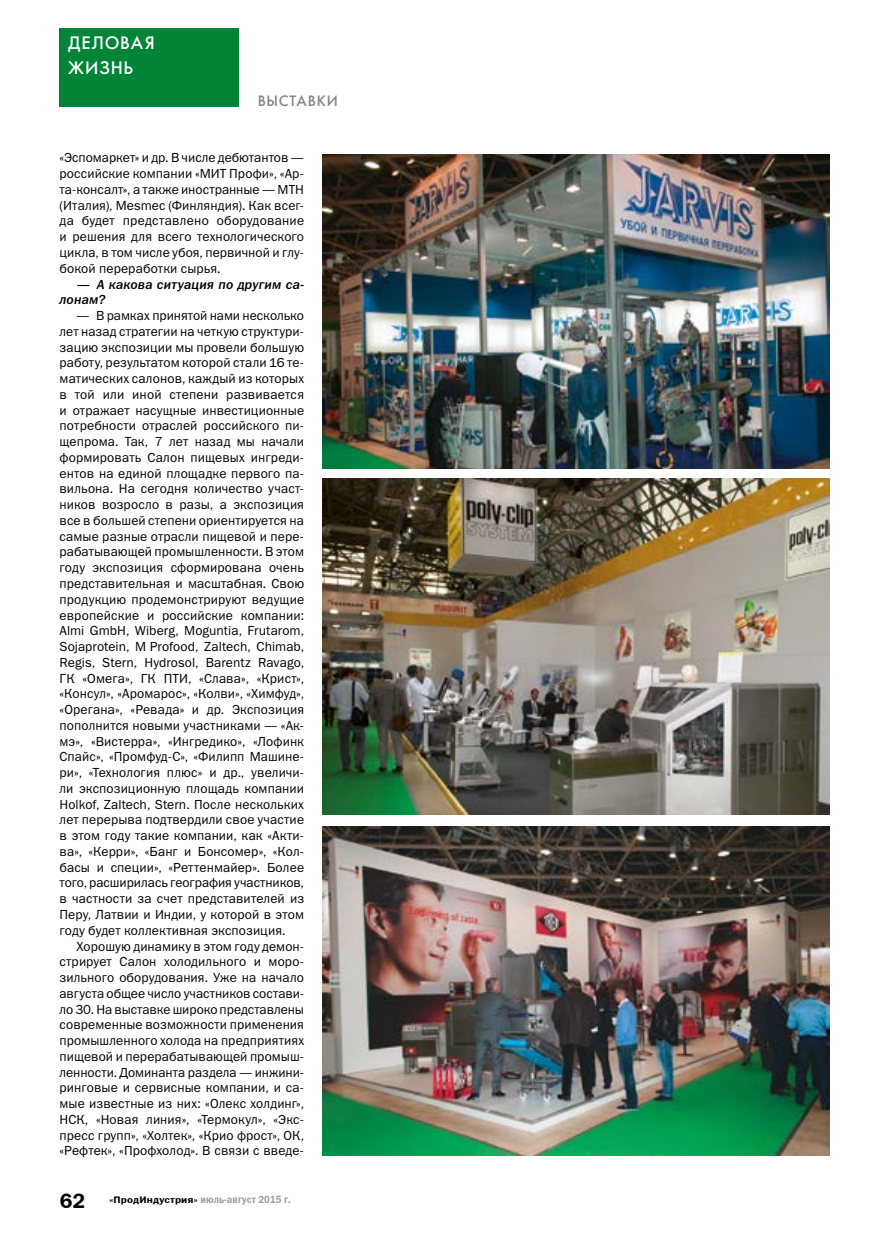
<style>
.page{position:relative;width:893px;height:1234px;background:#fff}
.page>*{position:absolute;margin:0;border:0;box-sizing:border-box;transform-origin:0 0}
.t1{font:21px "Franklin Gothic Demi C";color:#000}
.t2{font:18px/24.8px "Futuris C";letter-spacing:.045em;color:#fff}
.t3{font:15px "Futuris C";letter-spacing:.045em;color:#84857e}
.t4{font:13.2px/15.8px "Franklin Gothic Book C";letter-spacing:.01em;color:#000;text-align:justify}
.t5{font:italic 13.2px/15.8px "Franklin Gothic Medium C";letter-spacing:.015em;color:#000}
.t6{font:10.5px "Franklin Gothic Demi C";color:#9d9d9c;scale:.9 1}
.s1{font-size:9.45px;color:#000}
</style>
<div class="page">
<div style="left:60px;top:29px;width:179px;height:78px;background:#008438"></div>
<img style="left:322px;top:155px;width:507px;height:313px">
<img style="left:322px;top:478px;width:507px;height:336px">
<img style="left:322px;top:826px;width:507px;height:328px">
<h2 class="t2" style="left:68px;top:31px;width:88px">ДЕЛОВАЯ<br>ЖИЗНЬ</h2>
<p class="t3" style="left:258px;top:92px;width:82px">ВЫСТАВКИ</p>
<p class="t4" style="left:59px;top:150px;width:246px">«Эспомаркет» и др. В числе дебютантов — российские компании «МИТ Профи», «Ар&shy;та-консалт», а также иностранные — MTH (Италия), Mesmec (Финляндия). Как всег&shy;да будет представлено оборудование и решения для всего технологического цикла, в том числе убоя, первичной и глу&shy;бокой переработки сырья.</p>
<p class="t5" style="left:60px;top:276px;width:246px;text-indent:17px">— А какова ситуация по другим са&shy;лонам?</p>
<p class="t4" style="left:60px;top:307px;width:246px;text-indent:17px">— В рамках принятой нами несколько лет назад стратегии на четкую структури&shy;зацию экспозиции мы провели большую работу, результатом которой стали 16 те&shy;матических салонов, каждый из которых в той или иной степени развивается и отражает насущные инвестиционные потребности отраслей российского пи&shy;щепрома. Так, 7 лет назад мы начали формировать Салон пищевых ингреди&shy;ентов на единой площадке первого па&shy;вильона. На сегодня количество участ&shy;ников возросло в разы, а экспозиция все в большей степени ориентируется на самые разные отрасли пищевой и пере&shy;рабатывающей промышленности. В этом году экспозиция сформирована очень представительная и масштабная. Свою продукцию продемонстрируют ведущие европейские и российские компании:<br>Almi GmbH, Wiberg, Moguntia, Frutarom, Sojaprotein, М Profood, Zaltech, Chimab, Regis, Stern, Hydrosol, Barentz Ravago, ГК «Омега», ГК ПТИ, «Слава», «Крист», «Консул», «Аромарос», «Колви», «Химфуд», «Орегана», «Ревада» и др. Экспозиция пополнится новыми участниками — «Ак&shy;мэ», «Вистерра», «Ингредико», «Лофинк Спайс», «Промфуд-С», «Филипп Машине&shy;ри», «Технология плюс» и др., увеличи&shy;ли экспозиционную площадь компании Holkof, Zaltech, Stern. После нескольких лет перерыва подтвердили свое участие в этом году такие компании, как «Акти&shy;ва», «Керри», «Банг и Бонсомер», «Кол&shy;басы и специи», «Реттенмайер». Более того, расширилась география участников, в частности за счет представителей из Перу, Латвии и Индии, у которой в этом году будет коллективная экспозиция.</p>
<p class="t4" style="left:60px;top:937px;width:246px;text-indent:17px">Хорошую динамику в этом году демон&shy;стрирует Салон холодильного и моро&shy;зильного оборудования. Уже на начало августа общее число участников состави&shy;ло 30. На выставке широко представлены современные возможности применения промышленного холода на предприятиях пищевой и перерабатывающей промыш&shy;ленности. Доминанта раздела — инжини&shy;ринговые и сервисные компании, и са&shy;мые известные из них: «Олекс холдинг», НСК, «Новая линия», «Термокул», «Экс&shy;пресс групп», «Холтек», «Крио фрост», ОК, «Рефтек», «Профхолод». В связи с введе-</p>
<h1 class="t1" style="left:60px;top:1188px;width:27px">62</h1>
<p class="t6" style="left:110px;top:1192px;width:203px"><span class="s1">«ПродИндустрия»</span> июль-август 2015 г.</p>
</div>
